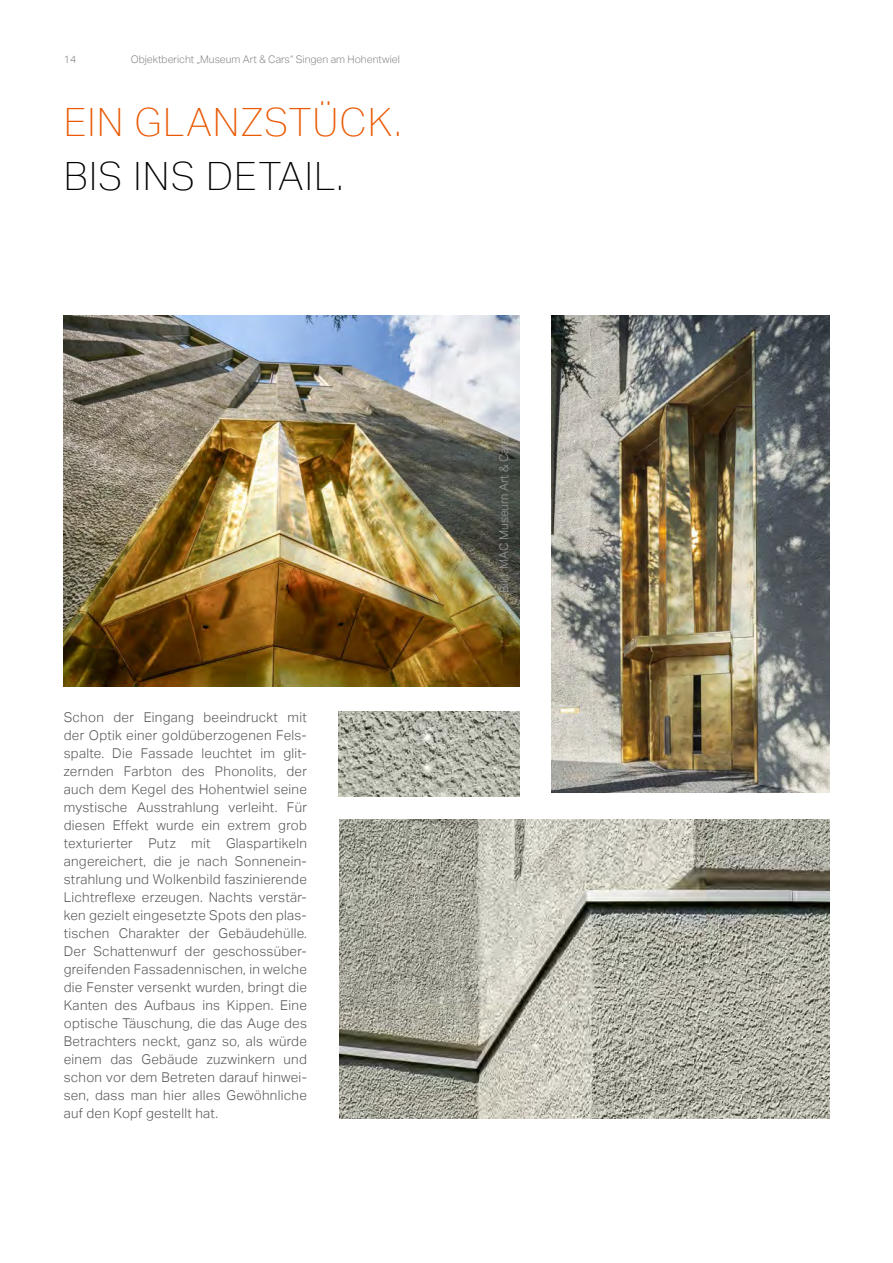
<style>
.page{position:relative;width:893px;height:1263px;background:#fff}
.page>*{position:absolute;margin:0;border:0;box-sizing:border-box;transform-origin:0 0}
.t1{font:100 39px "Aktiv Grotesk";letter-spacing:.03em;color:#ea5a06}
.t2{font:100 39px "Aktiv Grotesk";letter-spacing:.03em;color:#000}
.t3{font:300 13.5px/18px "Aktiv Grotesk";letter-spacing:.02em;color:#565656;text-align:justify}
.t4{font:300 12px "Aktiv Grotesk";color:#9c9d9d}
.t5{font:300 10.5px "Aktiv Grotesk";color:#878786}
</style>
<div class="page">
<img style="left:64px;top:316px;width:455px;height:370px">
<img style="left:551px;top:316px;width:278px;height:477px">
<img style="left:339px;top:820px;width:490px;height:299px">
<img style="left:339px;top:711px;width:180px;height:85px">
<p class="t5" style="left:64px;top:54px;width:14px">14</p>
<p class="t5" style="left:131px;top:54px;width:271px">Objektbericht „Museum Art &amp; Cars“ Singen am Hohentwiel</p>
<h1 class="t1" style="left:64px;top:100px;width:339px">EIN GLANZSTÜCK.</h1>
<h1 class="t2" style="left:64px;top:154px;width:281px">BIS INS DETAIL.</h1>
<p class="t3" style="left:64px;top:708px;width:245px">Schon der Eingang beeindruckt mit der Optik einer goldüberzogenen Fels&shy;spalte. Die Fassade leuchtet im glit&shy;zernden Farbton des Phonolits, der auch dem Kegel des Hohentwiel seine mystische Ausstrahlung verleiht. Für diesen Effekt wurde ein extrem grob texturierter Putz mit Glaspartikeln angereichert, die je nach Sonnenein&shy;strahlung und Wolkenbild faszinierende Lichtreflexe erzeugen. Nachts verstär&shy;ken gezielt eingesetzte Spots den plas&shy;tischen Charakter der Gebäudehülle.<br>Der Schattenwurf der geschossüber&shy;greifenden Fassadennischen, in welche die Fenster versenkt wurden, bringt die Kanten des Aufbaus ins Kippen. Eine optische Täuschung, die das Auge des Betrachters neckt, ganz so, als würde einem das Gebäude zuzwinkern und schon vor dem Betreten darauf hinwei&shy;sen, dass man hier alles Gewöhnliche auf den Kopf gestellt hat.</p>
<p class="t4" style="left:497px;top:593px;width:157px;rotate:-90deg">Bild: MAC Museum Art &amp; Cars</p>
</div>
